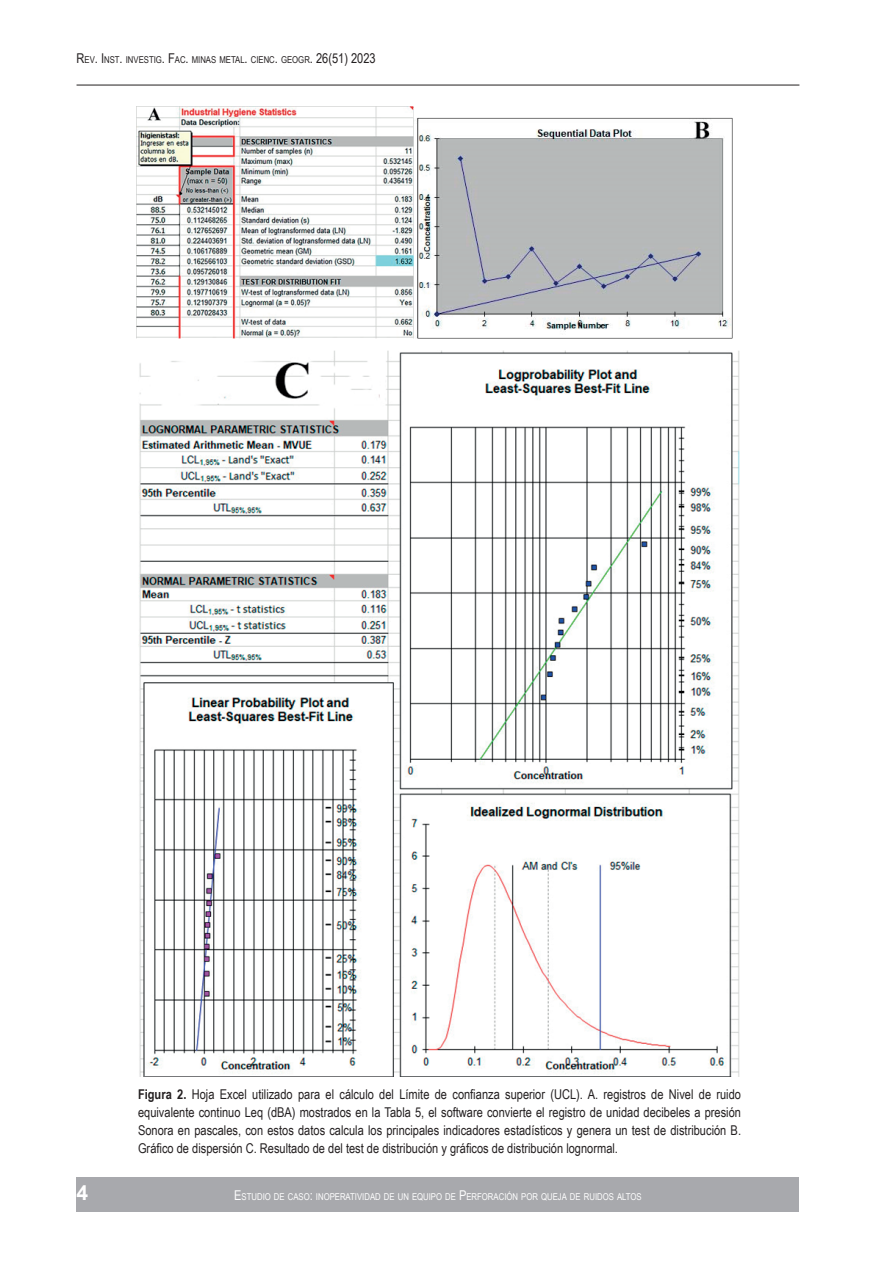
<style>
.page{position:relative;width:893px;height:1263px;background:#fff}
.page>*{position:absolute;margin:0;border:0;box-sizing:border-box;transform-origin:0 0}
.t1{font:700 21px "Arial";color:#fff}
.t2{font:13.5px/18px "Arial Narrow";color:#231f20;text-align:justify}
.t3{font:9.45px "Arial Narrow";color:#fff}
.t4{font:9.45px "Arial Narrow";color:#231f20}
.s1{font-size:13.5px}
.s2{font-weight:700}
</style>
<div class="page">
<div style="left:77px;top:1178px;width:722px;height:34px;background:#a8a9ad"></div>
<hr style="left:77px;top:85px;width:722px;height:1px;background:#231f20">
<img style="left:137px;top:106px;width:602px;height:970px">
<p class="t4" style="left:77px;top:53px;width:301px"><span class="s1">R</span>EV<span class="s1">. I</span> NST<span class="s1">.</span> INVESTIG<span class="s1">. F</span>AC<span class="s1">.</span> MINAS METAL<span class="s1">.</span> CIENC<span class="s1">.</span> GEOGR<span class="s1">. 26(51) 2023</span></p>
<h1 class="t1" style="left:77px;top:1178px;width:13px">4</h1>
<p class="t2" style="left:138px;top:1084px;width:605px"><span class="s2">Figura 2.</span> Hoja Excel utilizado para el cálculo del Límite de confianza superior (UCL). A. registros de Nivel de ruido equivalente continuo Leq (dBA) mostrados en la Tabla 5, el software convierte el registro de unidad decibeles a presión Sonora en pascales, con estos datos calcula los principales indicadores estadísticos y genera un test de distribución B.<br>Gráfico de dispersión C. Resultado de del test de distribución y gráficos de distribución lognormal.</p>
<p class="t3" style="left:234px;top:1189px;width:409px"><span class="s1">E</span>STUDIO DE CASO<span class="s1">:</span> INOPERATIVIDAD DE UN EQUIPO DE <span class="s1">P</span>ERFORACIÓN POR QUEJA DE RUIDOS ALTOS</p>
</div>
